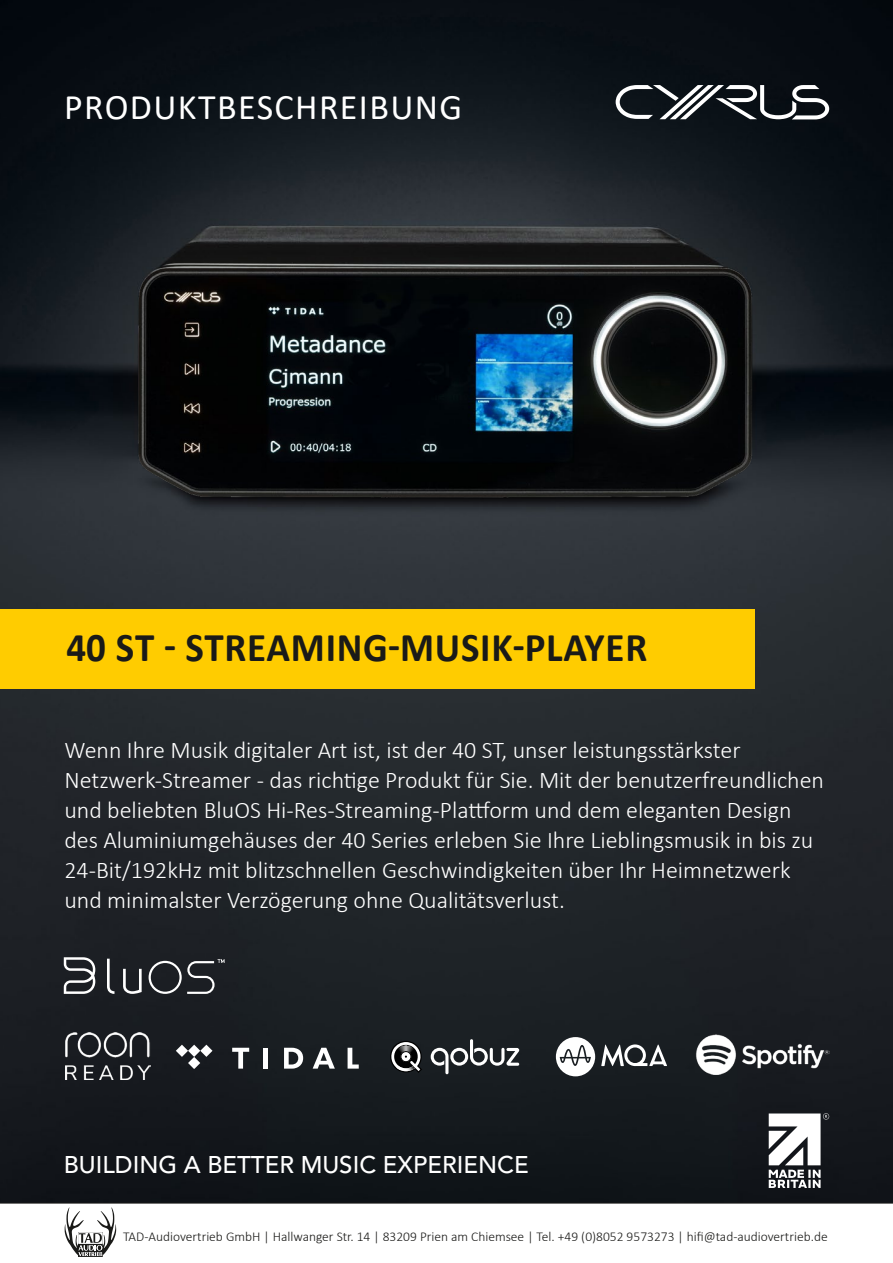
<style>
.page{position:relative;width:893px;height:1263px;background:#fff}
.page>*{position:absolute;margin:0;border:0;box-sizing:border-box;transform-origin:0 0}
.t1{font:700 40.95px "Calibri";letter-spacing:.02em;color:#1a1a18;scale:.95 1}
.t2{font:36px "Calibri";letter-spacing:.04em;color:#fff}
.t3{font:300 24px/30px "Calibri";color:#fff}
.t4{font:500 24px "Avenir LT Std";color:#fff}
.t5{font:300 13.5px "Calibri";color:#1a1a18}
</style>
<div class="page">
<img style="left:0;top:0;width:893px;height:1203px">
<div style="left:0;top:609px;width:755px;height:79px;background:#fc0"></div>
<svg style="left:616px;top:85px;width:213px;height:34px"></svg>
<svg style="left:769px;top:1113px;width:60px;height:75px"></svg>
<svg style="left:149px;top:959px;width:76px;height:35px;background:#404246"></svg>
<svg style="left:123px;top:969px;width:19px;height:25px"></svg>
<svg style="left:107px;top:959px;width:7px;height:35px"></svg>
<svg style="left:64px;top:957px;width:31px;height:37px"></svg>
<svg style="left:232px;top:1048px;width:17px;height:20px"></svg>
<div style="left:263px;top:1048px;width:5px;height:20px;background:#fff"></div>
<svg style="left:348px;top:1048px;width:11px;height:20px"></svg>
<svg style="left:284px;top:1048px;width:19px;height:20px"></svg>
<svg style="left:313px;top:1048px;width:22px;height:20px"></svg>
<svg style="left:176px;top:1045px;width:36px;height:24px"></svg>
<svg style="left:556px;top:1037px;width:39px;height:39px"></svg>
<svg style="left:601px;top:1044px;width:66px;height:22px"></svg>
<svg style="left:431px;top:1039px;width:88px;height:35px"></svg>
<svg style="left:390px;top:1041px;width:34px;height:32px"></svg>
<img style="left:695px;top:1034px;width:134px;height:40px">
<img style="left:66px;top:1032px;width:85px;height:47px">
<img style="left:124px;top:253px;width:643px;height:266px">
<hr style="left:0;top:1203px;width:893px;height:1px;background:#1a1a18">
<svg style="left:65px;top:1207px;width:51px;height:50px"></svg>
<h2 class="t2" style="left:64px;top:82px;width:400px">PRODUKTBESCHREIBUNG</h2>
<h1 class="t1" style="left:67px;top:618px;width:613px">40 ST - STREAMING-MUSIK-PLAYER</h1>
<p class="t3" style="left:64px;top:735px;width:761px">Wenn Ihre Musik digitaler Art ist, ist der 40 ST, unser leistungsstärkster Netzwerk-Streamer - das richtige Produkt für Sie. Mit der benutzerfreundlichen und beliebten BluOS Hi-Res-Streaming-Plattform und dem eleganten Design des Aluminiumgehäuses der 40 Series erleben Sie Ihre Lieblingsmusik in bis zu 24-Bit/192kHz mit blitzschnellen Geschwindigkeiten über Ihr Heimnetzwerk und minimalster Verzögerung ohne Qualitätsverlust.</p>
<p class="t4" style="left:64px;top:1151px;width:466px">BUILDING A BETTER MUSIC EXPERIENCE</p>
<p class="t5" style="left:123px;top:1228px;width:706px">TAD-Audiovertrieb GmbH | Hallwanger Str. 14 | 83209 Prien am Chiemsee | Tel. +49 (0)8052 9573273 | hifi@tad-audiovertrieb.de</p>
</div>
